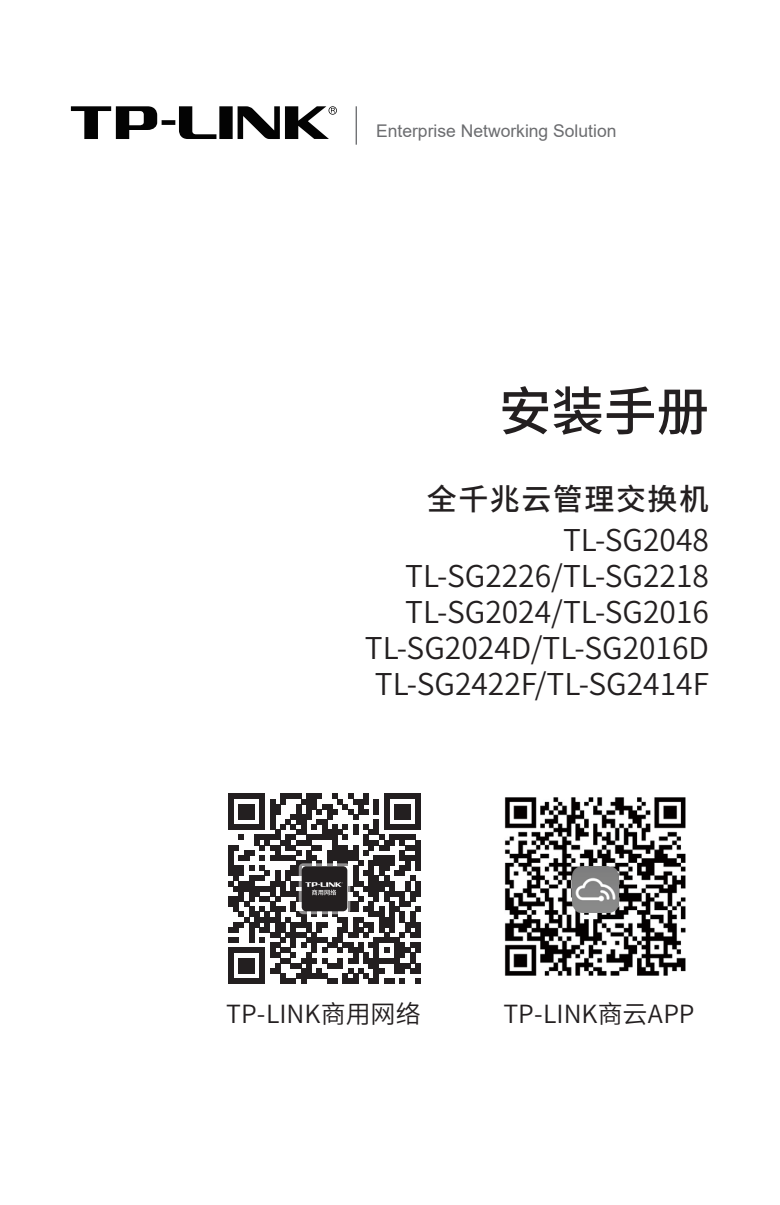
<style>
.page{position:relative;width:780px;height:1205px;background:#fff}
.page>*{position:absolute;margin:0;border:0;box-sizing:border-box;transform-origin:0 0}
.封面_安装手册{font:500 52.5px "Source Han Sans CN";color:#231f20}
.封面_机型名称{font:30px "Source Han Sans CN";color:#231f20}
.封面_产品名称{font:500 30px "Source Han Sans CN";letter-spacing:.05em;color:#231f20}
.表格内文字-居左{font:25px "Source Han Sans CN";color:#231f20}
.封面_英文{font:17.5px "Arial";color:#6c6d70}
</style>
<div class="page">
<svg style="left:71px;top:106px;width:266px;height:33px"></svg>
<hr style="left:355px;top:106px;width:2px;height:39px;background:#6c6d70">
<svg style="left:228px;top:794px;width:192px;height:189px"></svg>
<img style="left:504px;top:797px;width:182px;height:179px">
<img style="left:572px;top:867px;width:46px;height:45px">
<p class="封面_英文" style="left:376px;top:118px;width:242px">Enterprise Networking Solution</p>
<p class="封面_安装手册" style="left:499px;top:381px;width:211px">安装手册</p>
<p class="封面_产品名称" style="left:427px;top:482px;width:284px">全千兆云管理交换机</p>
<p class="封面_机型名称" style="left:563px;top:523px;width:147px">TL-SG2048</p>
<p class="封面_机型名称" style="left:405px;top:559px;width:305px">TL-SG2226/TL-SG2218</p>
<p class="封面_机型名称" style="left:405px;top:595px;width:305px">TL-SG2024/TL-SG2016</p>
<p class="封面_机型名称" style="left:365px;top:631px;width:346px">TL-SG2024D/TL-SG2016D</p>
<p class="封面_机型名称" style="left:375px;top:667px;width:335px">TL-SG2422F/TL-SG2414F</p>
<p class="表格内文字-居左" style="left:226px;top:999px;width:196px">TP-LINK商用网络</p>
<p class="表格内文字-居左" style="left:503px;top:999px;width:193px">TP-LINK商云APP</p>
</div>
